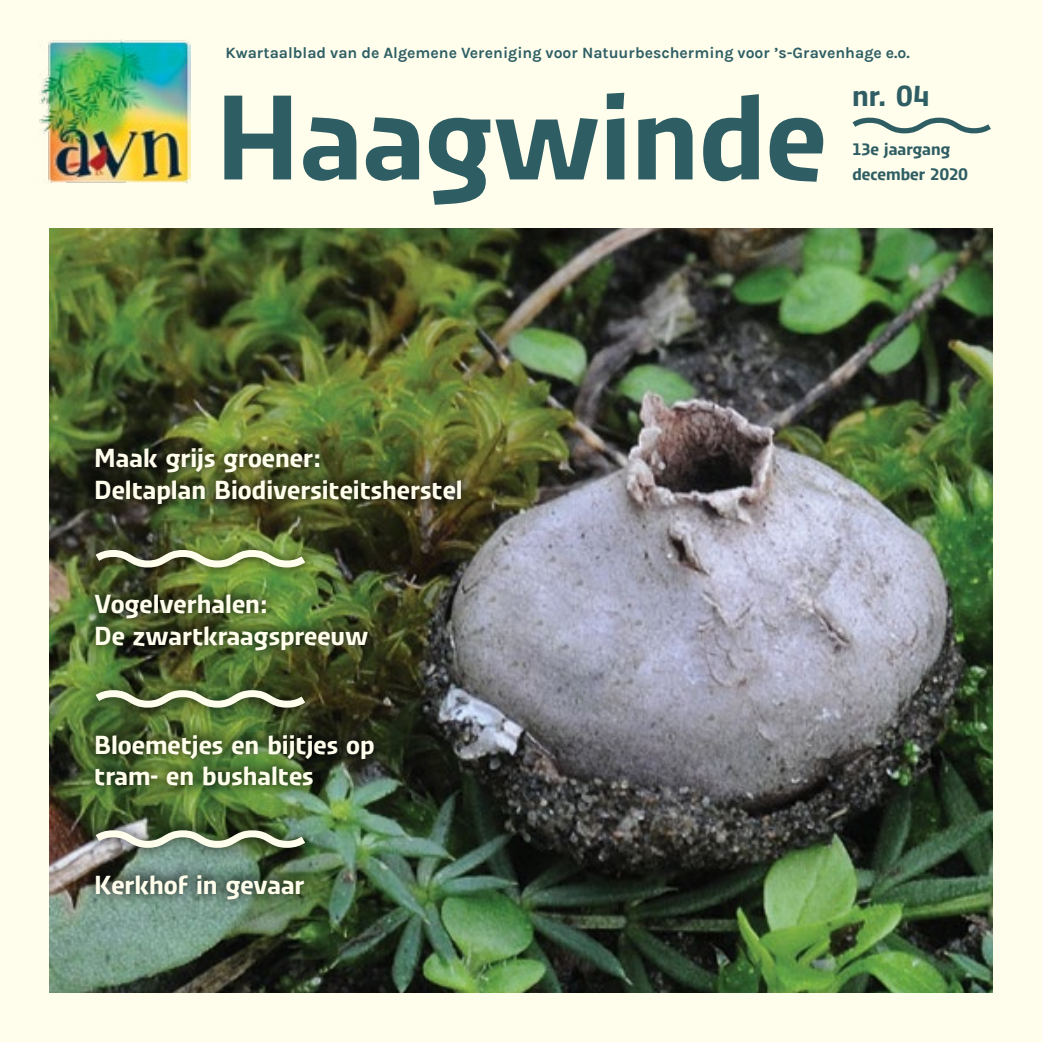
<style>
.page{position:relative;width:1042px;height:1042px;background:#fffdec}
.page>*{position:absolute;margin:0;border:0;box-sizing:border-box;transform-origin:0 0}
.t1{font:700 120.75px "Urby";color:#2e5e64}
.t2{font:700 29.75px "Urby";color:#2e5e64}
.t3{font:700 26.25px/31.5px "Urby";color:#fffdec}
.t4{font:700 17.15px/24.8px "Urby";color:#2e5e64}
.t5{font:700 15.75px "Karla";color:#2e5e64}
</style>
<div class="page">
<img style="left:50px;top:229px;width:942px;height:763px">
<div style="left:84px;top:581px;width:296px;height:80px;background:#000;opacity:.54"></div>
<div style="left:84px;top:435px;width:390px;height:80px;background:#000;opacity:.54"></div>
<div style="left:84px;top:861px;width:233px;height:49px;background:#000;opacity:.54"></div>
<div style="left:82px;top:719px;width:305px;height:77px;background:#000;opacity:.54"></div>
<div style="left:83px;top:538px;width:235px;height:42px;background:#000;opacity:.54"></div>
<svg style="left:88px;top:546px;width:225px;height:25px"></svg>
<div style="left:83px;top:818px;width:235px;height:42px;background:#000;opacity:.54"></div>
<img style="left:88px;top:827px;width:225px;height:24px">
<div style="left:83px;top:678px;width:235px;height:42px;background:#000;opacity:.54"></div>
<svg style="left:88px;top:686px;width:225px;height:25px"></svg>
<img style="left:39px;top:40px;width:152px;height:143px">
<svg style="left:852px;top:117px;width:139px;height:17px"></svg>
<p class="t5" style="left:225px;top:43px;width:686px">Kwartaalblad van de Algemene Vereniging voor Natuurbescherming voor ’s-Gravenhage e.o.</p>
<h1 class="t1" style="left:215px;top:50px;width:612px">Haagwinde</h1>
<p class="t2" style="left:852px;top:74px;width:79px">nr. 04</p>
<p class="t4" style="left:852px;top:136px;width:117px">13e jaargang december 2020</p>
<p class="t3" style="left:94px;top:441px;width:370px">Maak grijs groener:<br>Deltaplan Biodiversiteitsherstel</p>
<p class="t3" style="left:94px;top:587px;width:276px">Vogelverhalen:<br>De zwartkraagspreeuw</p>
<p class="t3" style="left:94px;top:727px;width:282px">Bloemetjes en bijtjes op tram- en bushaltes</p>
<p class="t3" style="left:94px;top:867px;width:212px">Kerkhof in gevaar</p>
</div>
